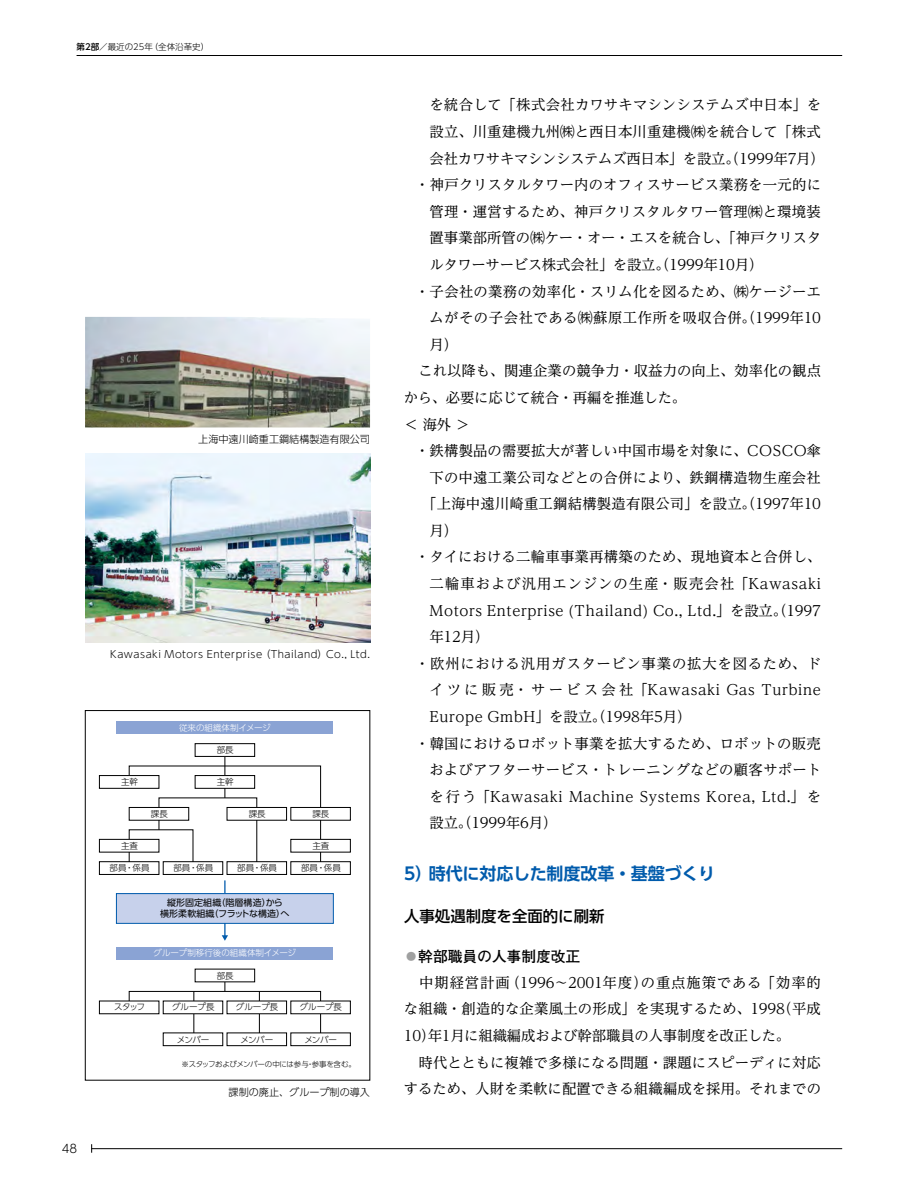
<style>
.page{position:relative;width:906px;height:1191px;background:#fff}
.page>*{position:absolute;margin:0;border:0;box-sizing:border-box;transform-origin:0 0}
.t1{font:700 16.95px "UD Shin Go Pro De";letter-spacing:-.01em;color:#005bac}
.t2{font:500 15.45px "UD Shin Go Pro";color:#000}
.t3{font:700 14.85px "Futo Go B101 Pr 6 N";letter-spacing:-.01em;color:#000}
.t4{font:14.4px/26.5px "UD Reimin Pr 6 N";letter-spacing:.01em;color:#000}
.t5{font:14.4px "UD Reimin Pr 6 N";letter-spacing:.045em;color:#000}
.t6{font:14.4px "UD Reimin Pr 6 N";letter-spacing:-.015em;color:#000}
.t7{font:14.4px "UD Reimin Pr 6 N";letter-spacing:.04em;color:#000}
.t8{font:14.4px "UD Reimin Pr 6 N";letter-spacing:-.02em;color:#000}
.t9{font:14.4px "UD Reimin Pr 6 N";letter-spacing:.035em;color:#000}
.t10{font:14.4px "UD Reimin Pr 6 N";letter-spacing:.065em;color:#000}
.t11{font:14.4px "UD Reimin Pr 6 N";letter-spacing:.05em;color:#000}
.t12{font:14.4px "UD Reimin Pr 6 N";letter-spacing:-.01em;color:#000}
.t13{font:300 11.7px "UD Shin Go Pro";color:#000}
.t14{font:300 10.05px "UD Shin Go Pro";letter-spacing:.05em;color:#000}
.t15{font:300 10.05px "UD Shin Go Pro";color:#000}
.t16{font:9px/11.2px "UD Shin Go Pro";color:#000;text-align:center}
.t17{font:300 8.55px "UD Shin Go Pro";color:#000}
.t18{font:300 8.55px "UD Shin Go Pro";color:#fff}
.t19{font:300 7.5px "UD Shin Go Pro";letter-spacing:-.04em;color:#000}
.s1{font-weight:500}
.s2{color:#9fa0a0}
</style>
<div class="page">
<hr style="left:77px;top:55px;width:765px;height:1px;background:#000">
<hr style="left:91px;top:1148px;width:751px;height:1px;background:#000">
<img style="left:85px;top:453px;width:285px;height:189px">
<img style="left:85px;top:317px;width:285px;height:110px">
<hr style="left:224px;top:880px;width:1px;height:56px;background:#005bac">
<svg style="left:222px;top:935px;width:6px;height:5px"></svg>
<hr style="left:225px;top:752px;width:1px;height:46px;background:#000">
<svg style="left:129px;top:765px;width:192px;height:103px"></svg>
<div style="left:116px;top:721px;width:217px;height:13px;background:#8aa3d4"></div>
<div style="left:116px;top:893px;width:217px;height:30px;background:#c7d1eb"></div>
<div style="left:116px;top:893px;width:217px;height:30px;border:1px solid #005bac"></div>
<div style="left:99px;top:861px;width:60px;height:13px;background:#fff"></div>
<div style="left:99px;top:861px;width:60px;height:13px;border:1px solid #000"></div>
<div style="left:163px;top:861px;width:60px;height:13px;background:#fff"></div>
<div style="left:163px;top:861px;width:60px;height:13px;border:1px solid #000"></div>
<div style="left:227px;top:861px;width:59px;height:13px;background:#fff"></div>
<div style="left:227px;top:861px;width:60px;height:13px;border:1px solid #000"></div>
<div style="left:291px;top:861px;width:59px;height:13px;background:#fff"></div>
<div style="left:291px;top:861px;width:59px;height:13px;border:1px solid #000"></div>
<div style="left:129px;top:807px;width:60px;height:13px;background:#fff"></div>
<div style="left:129px;top:807px;width:60px;height:13px;border:1px solid #000"></div>
<div style="left:227px;top:807px;width:59px;height:13px;background:#fff"></div>
<div style="left:227px;top:807px;width:60px;height:13px;border:1px solid #000"></div>
<div style="left:99px;top:775px;width:60px;height:13px;background:#fff"></div>
<div style="left:99px;top:775px;width:60px;height:13px;border:1px solid #000"></div>
<div style="left:195px;top:775px;width:60px;height:13px;background:#fff"></div>
<div style="left:195px;top:775px;width:60px;height:13px;border:1px solid #000"></div>
<div style="left:195px;top:743px;width:60px;height:13px;background:#fff"></div>
<div style="left:195px;top:743px;width:60px;height:13px;border:1px solid #000"></div>
<div style="left:291px;top:807px;width:59px;height:13px;background:#fff"></div>
<div style="left:291px;top:807px;width:59px;height:13px;border:1px solid #000"></div>
<div style="left:99px;top:839px;width:60px;height:13px;background:#fff"></div>
<div style="left:99px;top:839px;width:60px;height:13px;border:1px solid #000"></div>
<div style="left:291px;top:839px;width:59px;height:13px;background:#fff"></div>
<div style="left:291px;top:839px;width:59px;height:13px;border:1px solid #000"></div>
<svg style="left:129px;top:978px;width:192px;height:62px"></svg>
<hr style="left:194px;top:991px;width:1px;height:48px;background:#000">
<hr style="left:259px;top:991px;width:1px;height:48px;background:#000">
<div style="left:116px;top:946px;width:217px;height:13px;background:#8aa3d4"></div>
<div style="left:99px;top:1001px;width:60px;height:12px;background:#fff"></div>
<div style="left:163px;top:1001px;width:60px;height:12px;background:#fff"></div>
<div style="left:227px;top:1001px;width:59px;height:12px;background:#fff"></div>
<div style="left:291px;top:1001px;width:59px;height:12px;background:#fff"></div>
<div style="left:163px;top:1033px;width:60px;height:12px;background:#fff"></div>
<div style="left:227px;top:1033px;width:59px;height:12px;background:#fff"></div>
<div style="left:291px;top:1033px;width:59px;height:12px;background:#fff"></div>
<div style="left:195px;top:969px;width:60px;height:12px;background:#fff"></div>
<div style="left:85px;top:710px;width:285px;height:370px;border:1px solid #000"></div>
<p class="t17" style="left:77px;top:40px;width:134px"><span class="s1">第2部／</span>最近の25年（全体沿革史）</p>
<p class="t15" style="left:198px;top:431px;width:173px">上海中遠川崎重工鋼結構製造有限公司</p>
<p class="t14" style="left:110px;top:645px;width:261px">Kawasaki Motors Enterprise （Thailand）Co., Ltd.</p>
<p class="t18" style="left:179px;top:721px;width:93px">従来の組織体制イメージ</p>
<p class="t17" style="left:217px;top:743px;width:19px">部長</p>
<p class="t17" style="left:121px;top:774px;width:19px">主幹</p>
<p class="t17" style="left:217px;top:774px;width:19px">主幹</p>
<p class="t17" style="left:151px;top:807px;width:19px">課長</p>
<p class="t17" style="left:249px;top:807px;width:19px">課長</p>
<p class="t17" style="left:312px;top:807px;width:19px">課長</p>
<p class="t17" style="left:121px;top:839px;width:19px">主査</p>
<p class="t17" style="left:312px;top:839px;width:19px">主査</p>
<p class="t17" style="left:110px;top:861px;width:41px">部員・係員</p>
<p class="t17" style="left:173px;top:861px;width:41px">部員・係員</p>
<p class="t17" style="left:237px;top:861px;width:41px">部員・係員</p>
<p class="t17" style="left:301px;top:861px;width:41px">部員・係員</p>
<p class="t16" style="left:160px;top:896px;width:131px">縦形固定組織（階層構造）から<br>横形柔軟組織（フラットな構造）へ</p>
<p class="t18" style="left:153px;top:946px;width:144px">グループ制移行後の組織体制イメージ</p>
<p class="t17" style="left:217px;top:968px;width:19px">部長</p>
<p class="t17" style="left:114px;top:1000px;width:32px">スタッフ</p>
<p class="t17" style="left:172px;top:1000px;width:44px">グループ長</p>
<p class="t17" style="left:236px;top:1000px;width:44px">グループ長</p>
<p class="t17" style="left:300px;top:1000px;width:44px">グループ長</p>
<p class="t17" style="left:177px;top:1032px;width:34px">メンバー</p>
<p class="t17" style="left:240px;top:1032px;width:34px">メンバー</p>
<p class="t17" style="left:304px;top:1032px;width:34px">メンバー</p>
<p class="t19" style="left:181px;top:1058px;width:176px">※スタッフおよびメンバーの中には参与・参事を含む。</p>
<p class="t13" style="left:62px;top:1139px;width:17px">48</p>
<p class="t15" style="left:229px;top:1083px;width:143px">課制の廃止、グループ制の導入</p>
<p class="t4" style="left:429px;top:91px;width:393px">を統合して「株式会社カワサキマシンシステムズ中日本」を</p>
<p class="t4" style="left:429px;top:118px;width:393px">設立、川重建機九州㈱と西日本川重建機㈱を統合して「株式</p>
<p class="t8" style="left:429px;top:146px;width:396px">会社カワサキマシンシステムズ西日本」を設立。（1999年7月）</p>
<p class="t4" style="left:415px;top:171px;width:407px">・神戸クリスタルタワー内のオフィスサービス業務を一元的に</p>
<p class="t4" style="left:429px;top:198px;width:393px">管理・運営するため、神戸クリスタルタワー管理㈱と環境装</p>
<p class="t4" style="left:429px;top:224px;width:393px">置事業部所管の㈱ケー・オー・エスを統合し、「神戸クリスタ</p>
<p class="t6" style="left:429px;top:253px;width:335px">ルタワーサービス株式会社」を設立。（1999年10月）</p>
<p class="t4" style="left:415px;top:277px;width:407px">・子会社の業務の効率化・スリム化を図るため、㈱ケージーエ</p>
<p class="t9" style="left:429px;top:306px;width:393px">ムがその子会社である㈱蘇原工作所を吸収合併。（1999年10</p>
<p class="t4" style="left:429px;top:330px;width:30px">月）</p>
<p class="t4" style="left:404px;top:357px;width:418px">　これ以降も、関連企業の競争力・収益力の向上、効率化の観点</p>
<p class="t6" style="left:404px;top:386px;width:284px">から、必要に応じて統合・再編を推進した。</p>
<p class="t4" style="left:404px;top:410px;width:68px">＜ 海外 ＞</p>
<p class="t4" style="left:415px;top:437px;width:407px">・鉄構製品の需要拡大が著しい中国市場を対象に、COSCO傘</p>
<p class="t4" style="left:429px;top:463px;width:393px">下の中遠工業公司などとの合併により、鉄鋼構造物生産会社</p>
<p class="t4" style="left:422px;top:490px;width:400px">「上海中遠川崎重工鋼結構製造有限公司」を設立。（1997年10</p>
<p class="t4" style="left:429px;top:516px;width:30px">月）</p>
<p class="t4" style="left:415px;top:543px;width:407px">・タイにおける二輪車事業再構築のため、現地資本と合併し、</p>
<p class="t10" style="left:429px;top:572px;width:393px">二輪車および汎用エンジンの生産・販売会社「Kawasaki</p>
<p class="t7" style="left:429px;top:598px;width:393px">Motors Enterprise (Thailand) Co., Ltd.」を設立。（1997</p>
<p class="t4" style="left:429px;top:623px;width:61px">年12月）</p>
<p class="t11" style="left:415px;top:651px;width:407px">・欧州における汎用ガスタービン事業の拡大を図るため、ド</p>
<p class="t5" style="left:429px;top:678px;width:393px">イツに販売・サービス会社「Kawasaki Gas Turbine</p>
<p class="t4" style="left:429px;top:703px;width:263px">Europe GmbH」を設立。（1998年5月）</p>
<p class="t4" style="left:415px;top:729px;width:407px">・韓国におけるロボット事業を拡大するため、ロボットの販売</p>
<p class="t4" style="left:429px;top:756px;width:393px">およびアフターサービス・トレーニングなどの顧客サポート</p>
<p class="t5" style="left:429px;top:784px;width:393px">を行う「Kawasaki Machine Systems Korea, Ltd.」を</p>
<p class="t12" style="left:429px;top:811px;width:129px">設立。（1999年6月）</p>
<p class="t1" style="left:404px;top:859px;width:312px">5）時代に対応した制度改革・基盤づくり</p>
<p class="t2" style="left:404px;top:903px;width:202px">人事処遇制度を全面的に刷新</p>
<p class="t3" style="left:404px;top:944px;width:178px"><span class="s2">⃝</span>幹部職員の人事制度改正</p>
<p class="t4" style="left:404px;top:968px;width:419px">　中期経営計画（1996～2001年度）の重点施策である「効率的な組織・創造的な企業風土の形成」を実現するため、1998（平成10）年1月に組織編成および幹部職員の人事制度を改正した。<br>　時代とともに複雑で多様になる問題・課題にスピーディに対応するため、人財を柔軟に配置できる組織編成を採用。それまでの</p>
</div>
